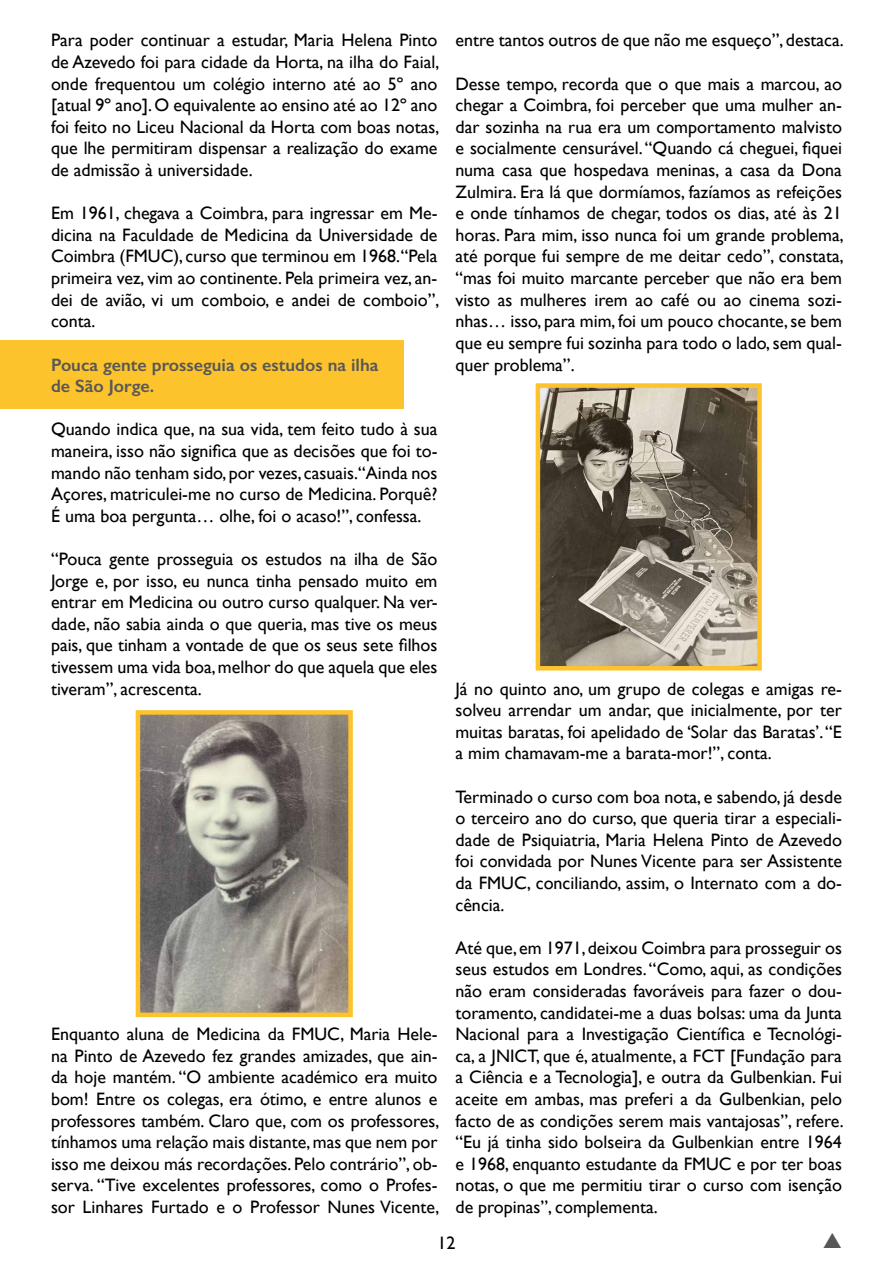
<style>
.page{position:relative;width:893px;height:1263px;background:#fff}
.page>*{position:absolute;margin:0;border:0;box-sizing:border-box;transform-origin:0 0}
.t1{font:18px/21.6px "Gill Sans";color:#000;text-align:justify}
.t2{font:600 18px/21.6px "Gill Sans";color:#575756}
.t3{font:18px "Gill Sans";color:#000}
</style>
<div class="page">
<div style="left:0;top:341px;width:404px;height:68px;background:#fdc32d"></div>
<img style="left:141px;top:715px;width:207px;height:297px">
<div style="left:136px;top:710px;width:217px;height:307px;border:4px solid #fdc32d"></div>
<img style="left:541px;top:388px;width:216px;height:277px">
<div style="left:536px;top:383px;width:226px;height:287px;border:4px solid #fdc32d"></div>
<p class="t1" style="left:51px;top:29px;width:390px">Para poder continuar a estudar, Maria Helena Pinto de Azevedo foi para cidade da Horta, na ilha do Faial, onde frequentou um colégio interno até ao 5º ano [atual 9º ano]. O equivalente ao ensino até ao 12º ano foi feito no Liceu Nacional da Horta com boas notas, que lhe permitiram dispensar a realização do exame de admissão à universidade.</p>
<p class="t1" style="left:51px;top:202px;width:390px">Em 1961, chegava a Coimbra, para ingressar em Me&shy;dicina na Faculdade de Medicina da Universidade de Coimbra (FMUC), curso que terminou em 1968.“Pela primeira vez, vim ao continente. Pela primeira vez, an&shy;dei de avião, vi um comboio, e andei de comboio”, conta.</p>
<p class="t2" style="left:51px;top:353px;width:329px">Pouca gente prosseguia os estudos na ilha de São Jorge.</p>
<p class="t1" style="left:51px;top:418px;width:388px">Quando indica que, na sua vida, tem feito tudo à sua maneira, isso não significa que as decisões que foi to&shy;mando não tenham sido, por vezes, casuais.“Ainda nos Açores, matriculei-me no curso de Medicina. Porquê?<br>É uma boa pergunta… olhe, foi o acaso!”, confessa.</p>
<p class="t1" style="left:51px;top:548px;width:388px">“Pouca gente prosseguia os estudos na ilha de São Jorge e, por isso, eu nunca tinha pensado muito em entrar em Medicina ou outro curso qualquer. Na ver&shy;dade, não sabia ainda o que queria, mas tive os meus pais, que tinham a vontade de que os seus sete filhos tivessem uma vida boa, melhor do que aquela que eles tiveram”, acrescenta.</p>
<p class="t1" style="left:51px;top:1023px;width:390px">Enquanto aluna de Medicina da FMUC, Maria Hele&shy;na Pinto de Azevedo fez grandes amizades, que ain&shy;da hoje mantém. “O ambiente académico era muito bom! Entre os colegas, era ótimo, e entre alunos e professores também. Claro que, com os professores, tínhamos uma relação mais distante, mas que nem por isso me deixou más recordações. Pelo contrário”, ob&shy;serva. “Tive excelentes professores, como o Profes&shy;sor Linhares Furtado e o Professor Nunes Vicente,</p>
<p class="t1" style="left:455px;top:29px;width:390px">entre tantos outros de que não me esqueço”, destaca.</p>
<p class="t1" style="left:455px;top:73px;width:390px">Desse tempo, recorda que o que mais a marcou, ao chegar a Coimbra, foi perceber que uma mulher an&shy;dar sozinha na rua era um comportamento malvisto e socialmente censurável. “Quando cá cheguei, fiquei numa casa que hospedava meninas, a casa da Dona Zulmira. Era lá que dormíamos, fazíamos as refeições e onde tínhamos de chegar, todos os dias, até às 21 horas. Para mim, isso nunca foi um grande problema, até porque fui sempre de me deitar cedo”, constata, “mas foi muito marcante perceber que não era bem visto as mulheres irem ao café ou ao cinema sozi&shy;nhas… isso, para mim, foi um pouco chocante, se bem que eu sempre fui sozinha para todo o lado, sem qual&shy;quer problema”.</p>
<p class="t1" style="left:455px;top:677px;width:388px">Já no quinto ano, um grupo de colegas e amigas re&shy;solveu arrendar um andar, que inicialmente, por ter muitas baratas, foi apelidado de ‘Solar das Baratas’. “E a mim chamavam-me a barata-mor!”, conta.</p>
<p class="t1" style="left:455px;top:785px;width:388px">Terminado o curso com boa nota, e sabendo, já desde o terceiro ano do curso, que queria tirar a especiali&shy;dade de Psiquiatria, Maria Helena Pinto de Azevedo foi convidada por Nunes Vicente para ser Assistente da FMUC, conciliando, assim, o Internato com a do&shy;cência.</p>
<p class="t1" style="left:455px;top:937px;width:390px">Até que, em 1971, deixou Coimbra para prosseguir os seus estudos em Londres. “Como, aqui, as condições não eram consideradas favoráveis para fazer o dou&shy;toramento, candidatei-me a duas bolsas: uma da Junta Nacional para a Investigação Científica e Tecnológi&shy;ca, a JNICT, que é, atualmente, a FCT [Fundação para a Ciência e a Tecnologia], e outra da Gulbenkian. Fui aceite em ambas, mas preferi a da Gulbenkian, pelo facto de as condições serem mais vantajosas”, refere. “Eu já tinha sido bolseira da Gulbenkian entre 1964 e 1968, enquanto estudante da FMUC e por ter boas notas, o que me permitiu tirar o curso com isenção de propinas”, complementa.</p>
<p class="t3" style="left:437px;top:1232px;width:19px">12</p>
</div>
